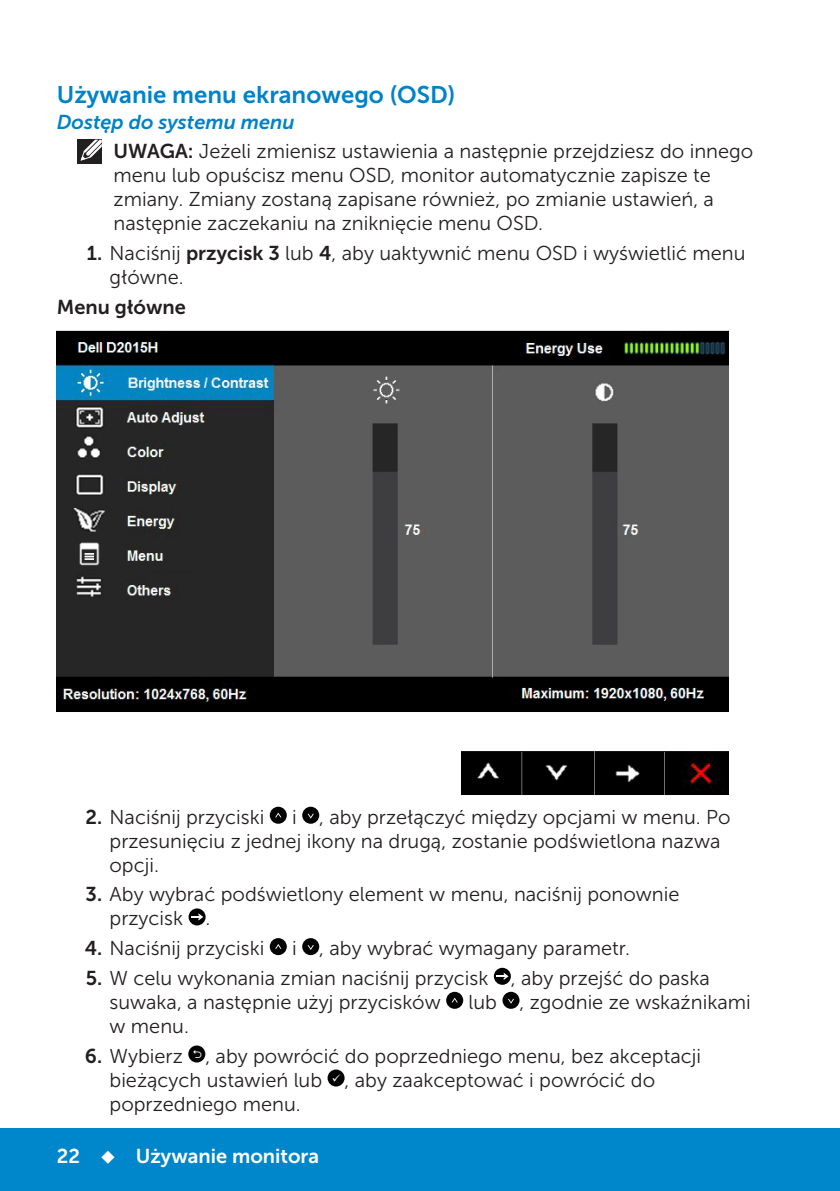
<style>
.page{position:relative;width:840px;height:1191px;background:#fff}
.page>*{position:absolute;margin:0;border:0;box-sizing:border-box;transform-origin:0 0}
.Head2{font:24px "Museo Sans For Dell 700";color:#0082c8}
.Note{font:20px/24px "Museo Sans For Dell 300";color:#231f20}
.t1{font:20px "Museo Sans For Dell 700";color:#fff}
.Head3{font:italic 20px "Museo Sans For Dell 700";color:#0082c8}
.Callout_Head{font:20px "Museo Sans For Dell 700";color:#231f20}
.s1{font-family:"Museo Sans For Dell 700"}
</style>
<div class="page">
<div style="left:0;top:1128px;width:839px;height:63px;background:#0087cb"></div>
<img style="left:57px;top:331px;width:670px;height:464px">
<div style="left:269px;top:806px;width:17px;height:17px;background:#030303;border-radius:50%"></div>
<svg style="left:275px;top:812px;width:6px;height:5px"></svg>
<div style="left:302px;top:806px;width:17px;height:17px;background:#030303;border-radius:50%"></div>
<svg style="left:307px;top:814px;width:7px;height:4px"></svg>
<div style="left:188px;top:908px;width:17px;height:17px;background:#030303;border-radius:50%"></div>
<svg style="left:191px;top:913px;width:12px;height:7px"></svg>
<div style="left:269px;top:938px;width:17px;height:17px;background:#030303;border-radius:50%"></div>
<svg style="left:275px;top:944px;width:6px;height:4px"></svg>
<div style="left:302px;top:938px;width:17px;height:17px;background:#030303;border-radius:50%"></div>
<svg style="left:307px;top:945px;width:7px;height:5px"></svg>
<svg style="left:493px;top:967px;width:17px;height:17px"></svg>
<svg style="left:496px;top:972px;width:12px;height:8px"></svg>
<div style="left:446px;top:991px;width:17px;height:17px;background:#030303;border-radius:50%"></div>
<svg style="left:452px;top:997px;width:5px;height:5px"></svg>
<div style="left:502px;top:991px;width:17px;height:17px;background:#030303;border-radius:50%"></div>
<svg style="left:508px;top:999px;width:6px;height:4px"></svg>
<div style="left:188px;top:1045px;width:17px;height:17px;background:#030303;border-radius:50%"></div>
<div style="left:327px;top:1069px;width:17px;height:17px;background:#030303;border-radius:50%"></div>
<div style="left:77px;top:140px;width:25px;height:24px;background:#231f20"></div>
<svg style="left:80px;top:140px;width:22px;height:21px"></svg>
<p class="Head2" style="left:57px;top:81px;width:400px">Używanie menu ekranowego (OSD)</p>
<p class="Head3" style="left:57px;top:111px;width:239px">Dostęp do systemu menu</p>
<p class="Note" style="left:113px;top:140px;width:641px"><span class="s1">UWAGA:</span> Jeżeli zmienisz ustawienia a następnie przejdziesz do innego menu lub opuścisz menu OSD, monitor automatycznie zapisze te zmiany. Zmiany zostaną zapisane również, po zmianie ustawień, a następnie zaczekaniu na zniknięcie menu OSD.</p>
<p class="Note" style="left:109px;top:241px;width:637px;text-indent:-23px"><span class="s1">1.</span> Naciśnij <span class="s1">przycisk 3</span> lub <span class="s1">4</span>, aby uaktywnić menu OSD i wyświetlić menu główne.</p>
<p class="Callout_Head" style="left:57px;top:296px;width:131px">Menu główne</p>
<p class="Note" style="left:85px;top:805px;width:180px"><span class="s1">2.</span> Naciśnij przyciski</p>
<p class="Note" style="left:109px;top:805px;width:622px;text-indent:182px">i , aby przełączyć między opcjami w menu. Po przesunięciu z jednej ikony na drugą, zostanie podświetlona nazwa opcji.</p>
<p class="Note" style="left:109px;top:882px;width:571px;text-indent:-24px"><span class="s1">3.</span> Aby wybrać podświetlony element w menu, naciśnij ponownie przycisk .</p>
<p class="Note" style="left:85px;top:936px;width:181px"><span class="s1">4.</span> Naciśnij przyciski</p>
<p class="Note" style="left:292px;top:936px;width:339px">i , aby wybrać wymagany parametr.</p>
<p class="Note" style="left:109px;top:966px;width:601px;text-indent:-24px"><span class="s1">5.</span> W celu wykonania zmian naciśnij przycisk , aby przejść do paska suwaka, a następnie użyj przycisków</p>
<p class="Note" style="left:468px;top:990px;width:283px">lub , zgodnie ze wskaźnikami</p>
<p class="Note" style="left:109px;top:1014px;width:81px">w menu.</p>
<p class="Note" style="left:109px;top:1043px;width:592px;text-indent:-25px"><span class="s1">6.</span> Wybierz , aby powrócić do poprzedniego menu, bez akceptacji bieżących ustawień lub , aby zaakceptować i powrócić do poprzedniego menu.</p>
<p class="t1" style="left:57px;top:1144px;width:264px">22 ◆ Używanie monitora</p>
</div>
